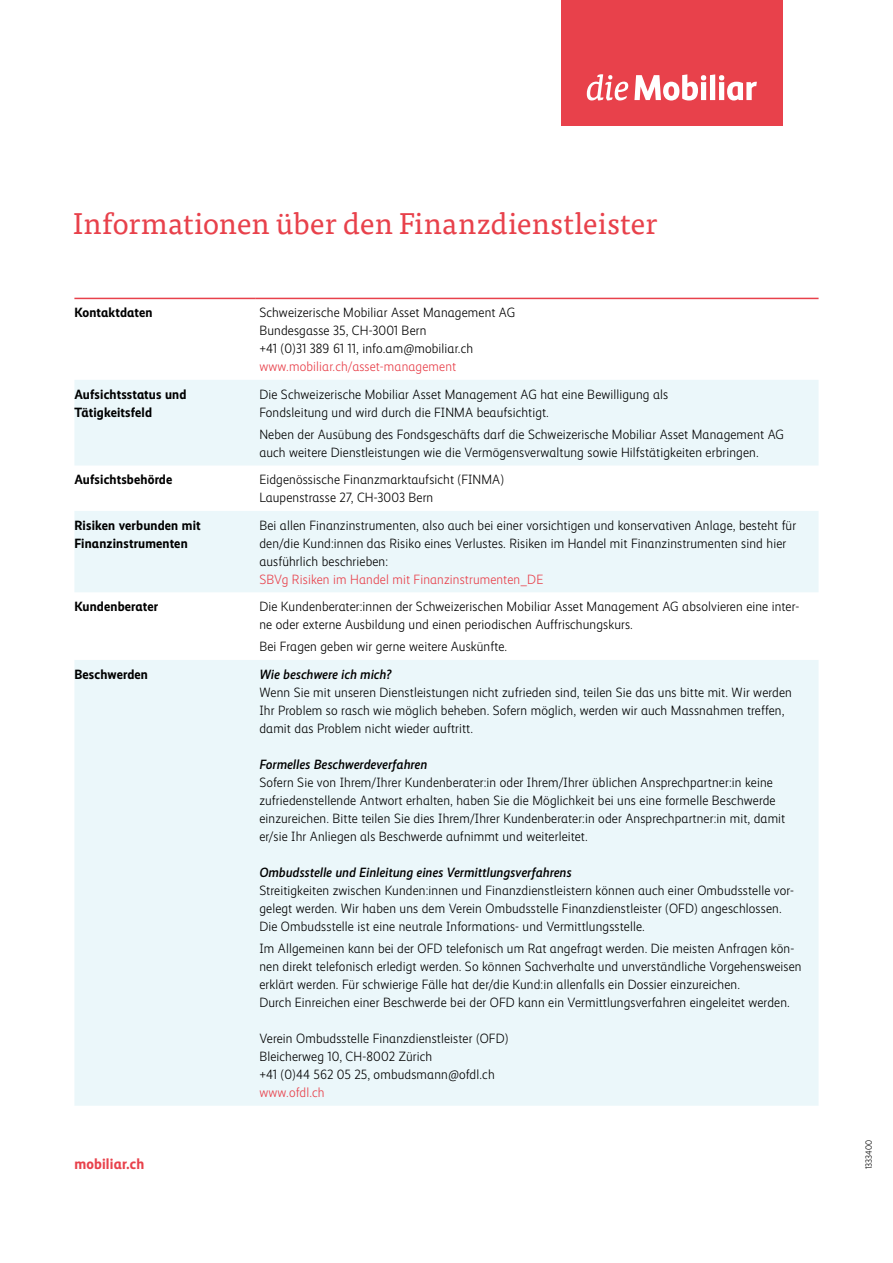
<style>
.page{position:relative;width:893px;height:1263px;background:#fff}
.page>*{position:absolute;margin:0;border:0;box-sizing:border-box;transform-origin:0 0}
.Titel_20pt{font:30px "Tisa Pro";letter-spacing:-.005em;color:#e8414b}
.Text_10pt_bold{font:700 15px "Mobiliar Realist";letter-spacing:.01em;color:#e8414b}
.Text_10pt{font:300 13.5px/18px "Mobiliar Realist";letter-spacing:.01em;color:#000}
.Text_10pt-2{font:700 13.5px/18px "Mobiliar Realist";letter-spacing:.01em;color:#000}
.Text_10pt-3{font:italic 500 13.5px "Mobiliar Realist";letter-spacing:.01em;color:#000}
.Text_10pt-4{font:300 13.5px "Mobiliar Realist";letter-spacing:.01em;color:#e8414b}
.Variable_Datum{font:300 9px "Mobiliar Realist";letter-spacing:.005em;color:#000}
.s1{color:#e8414b}
</style>
<div class="page">
<div style="left:561px;top:0;width:221px;height:125px;background:#e8414b"></div>
<svg style="left:587px;top:74px;width:41px;height:26px"></svg>
<svg style="left:634px;top:74px;width:123px;height:26px"></svg>
<svg style="left:74px;top:380px;width:745px;height:726px;fill:#ebf7fa"></svg>
<hr style="left:74px;top:298px;width:181px;height:1px;background:#e8414b">
<hr style="left:255px;top:298px;width:564px;height:1px;background:#e8414b">
<p class="Titel_20pt" style="left:73px;top:201px;width:586px">Informationen über den Finanzdienstleister</p>
<p class="Text_10pt-2" style="left:74px;top:304px;width:80px">Kontaktdaten</p>
<p class="Text_10pt" style="left:259px;top:304px;width:257px">Schweizerische Mobiliar Asset Management AG</p>
<p class="Text_10pt" style="left:259px;top:322px;width:169px">Bundesgasse 35, CH-3001 Bern</p>
<p class="Text_10pt" style="left:259px;top:340px;width:215px">+41 (0)31 389 61 11, info.am@mobiliar.ch</p>
<p class="Text_10pt-4" style="left:259px;top:359px;width:198px">www.mobiliar.ch/asset-management</p>
<p class="Text_10pt-2" style="left:74px;top:385px;width:114px">Aufsichtsstatus und<br>Tätigkeitsfeld</p>
<p class="Text_10pt" style="left:259px;top:385px;width:410px">Die Schweizerische Mobiliar Asset Management AG hat eine Bewilligung als<br>Fondsleitung und wird durch die FINMA beaufsichtigt.</p>
<p class="Text_10pt" style="left:259px;top:426px;width:526px">Neben der Ausübung des Fondsgeschäfts darf die Schweizerische Mobiliar Asset Management AG auch weitere Dienstleistungen wie die Vermögensverwaltung sowie Hilfstätigkeiten erbringen.</p>
<p class="Text_10pt-2" style="left:74px;top:471px;width:100px">Aufsichtsbehörde</p>
<p class="Text_10pt" style="left:259px;top:471px;width:246px">Eidgenössische Finanzmarktaufsicht (FINMA)</p>
<p class="Text_10pt" style="left:259px;top:489px;width:175px">Laupenstrasse 27, CH-3003 Bern</p>
<p class="Text_10pt-2" style="left:74px;top:516px;width:128px">Risiken verbunden mit<br>Finanzinstrumenten</p>
<p class="Text_10pt" style="left:259px;top:516px;width:538px">Bei allen Finanzinstrumenten, also auch bei einer vorsichtigen und konservativen Anlage, besteht für den/die Kund:innen das Risiko eines Verlustes. Risiken im Handel mit Finanzinstrumenten sind hier ausführlich beschrieben:<br><span class="s1">SBVg Risiken im Handel mit Finanzinstrumenten_DE</span></p>
<p class="Text_10pt-2" style="left:74px;top:598px;width:85px">Kundenberater</p>
<p class="Text_10pt" style="left:259px;top:598px;width:541px">Die Kundenberater:innen der Schweizerischen Mobiliar Asset Management AG absolvieren eine inter&shy;ne oder externe Ausbildung und einen periodischen Auffrischungskurs.</p>
<p class="Text_10pt" style="left:259px;top:638px;width:249px">Bei Fragen geben wir gerne weitere Auskünfte.</p>
<p class="Text_10pt-2" style="left:74px;top:665px;width:75px">Beschwerden</p>
<p class="Text_10pt-3" style="left:259px;top:666px;width:133px">Wie beschwere ich mich?</p>
<p class="Text_10pt" style="left:259px;top:683px;width:534px">Wenn Sie mit unseren Dienstleistungen nicht zufrieden sind, teilen Sie das uns bitte mit. Wir werden<br>Ihr Problem so rasch wie möglich beheben. Sofern möglich, werden wir auch Massnahmen treffen, damit das Problem nicht wieder auftritt.</p>
<p class="Text_10pt-3" style="left:259px;top:756px;width:169px">Formelles Beschwerdeverfahren</p>
<p class="Text_10pt" style="left:259px;top:773px;width:527px">Sofern Sie von Ihrem/Ihrer Kundenberater:in oder Ihrem/Ihrer üblichen Ansprechpartner:in keine zufriedenstellende Antwort erhalten, haben Sie die Möglichkeit bei uns eine formelle Beschwerde einzureichen. Bitte teilen Sie dies Ihrem/Ihrer Kundenberater:in oder Ansprechpartner:in mit, damit er/sie Ihr Anliegen als Beschwerde aufnimmt und weiterleitet.</p>
<p class="Text_10pt-3" style="left:259px;top:864px;width:314px">Ombudsstelle und Einleitung eines Vermittlungsverfahrens</p>
<p class="Text_10pt" style="left:259px;top:881px;width:536px">Streitigkeiten zwischen Kunden:innen und Finanzdienstleistern können auch einer Ombudsstelle vor&shy;gelegt werden. Wir haben uns dem Verein Ombudsstelle Finanzdienstleister (OFD) angeschlossen.<br>Die Ombudsstelle ist eine neutrale Informations- und Vermittlungsstelle.</p>
<p class="Text_10pt" style="left:259px;top:940px;width:544px">Im Allgemeinen kann bei der OFD telefonisch um Rat angefragt werden. Die meisten Anfragen kön&shy;nen direkt telefonisch erledigt werden. So können Sachverhalte und unverständliche Vorgehensweisen erklärt werden. Für schwierige Fälle hat der/die Kund:in allenfalls ein Dossier einzureichen.</p>
<p class="Text_10pt" style="left:259px;top:994px;width:532px">Durch Einreichen einer Beschwerde bei der OFD kann ein Vermittlungsverfahren eingeleitet werden.</p>
<p class="Text_10pt" style="left:259px;top:1030px;width:250px">Verein Ombudsstelle Finanzdienstleister (OFD)</p>
<p class="Text_10pt" style="left:259px;top:1048px;width:174px">Bleicherweg 10, CH-8002 Zürich</p>
<p class="Text_10pt" style="left:259px;top:1066px;width:237px">+41 (0)44 562 05 25, ombudsmann@ofdl.ch</p>
<p class="Text_10pt-4" style="left:259px;top:1085px;width:67px">www.ofdl.ch</p>
<p class="Text_10pt_bold" style="left:74px;top:1155px;width:71px">mobiliar.ch</p>
<p class="Variable_Datum" style="left:864px;top:1169px;width:31px;rotate:-90deg">1333400</p>
</div>
